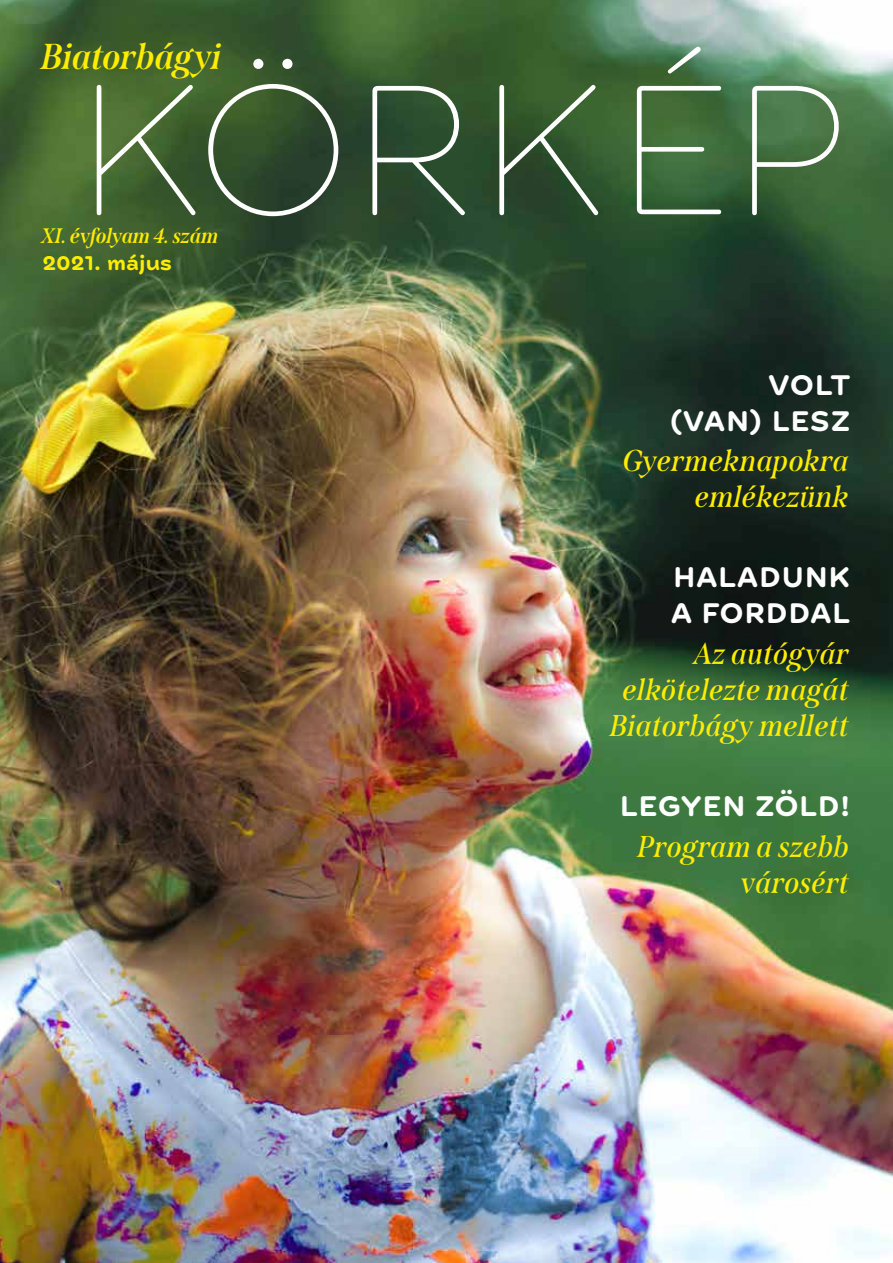
<style>
.page{position:relative;width:893px;height:1263px;background:#fff}
.page>*{position:absolute;margin:0;border:0;box-sizing:border-box;transform-origin:0 0}
.t1{font:100 195px "Farm New";letter-spacing:-.01em;color:#fff}
.t2{font:italic 700 36px "Span";color:#ffed00}
.t3{font:italic 600 30px/36px "Span";letter-spacing:.01em;color:#ffed00;text-align:right}
.t4{font:700 30px/36px "Farm New";letter-spacing:.02em;color:#fff;text-align:right}
.t5{font:italic 700 21px "Span";color:#ffed00}
.t6{font:700 21px "Farm New";color:#ffed00}
</style>
<div class="page">
<img style="left:0;top:0;width:893px;height:1263px">
<p class="t2" style="left:43px;top:35px;width:182px">Biatorbágyi</p>
<h1 class="t1" style="left:74px;top:38px;width:777px">KÖRKÉP</h1>
<p class="t5" style="left:43px;top:223px;width:178px">XI. évfolyam 4. szám</p>
<p class="t6" style="left:43px;top:249px;width:131px">2021. május</p>
<p class="t4" style="left:669px;top:368px;width:182px">VOLT (VAN) LESZ</p>
<p class="t3" style="left:624px;top:443px;width:228px">Gyermeknapokra emlékezünk</p>
<p class="t4" style="left:671px;top:561px;width:181px;text-align:left">HALADUNK<br>A FORDDAL</p>
<p class="t3" style="left:611px;top:636px;width:241px">Az autógyár elkötelezte magát<br>Biatorbágy mellett</p>
<p class="t4" style="left:620px;top:789px;width:232px">LEGYEN ZÖLD!</p>
<p class="t3" style="left:639px;top:828px;width:213px">Program a szebb városért</p>
</div>
